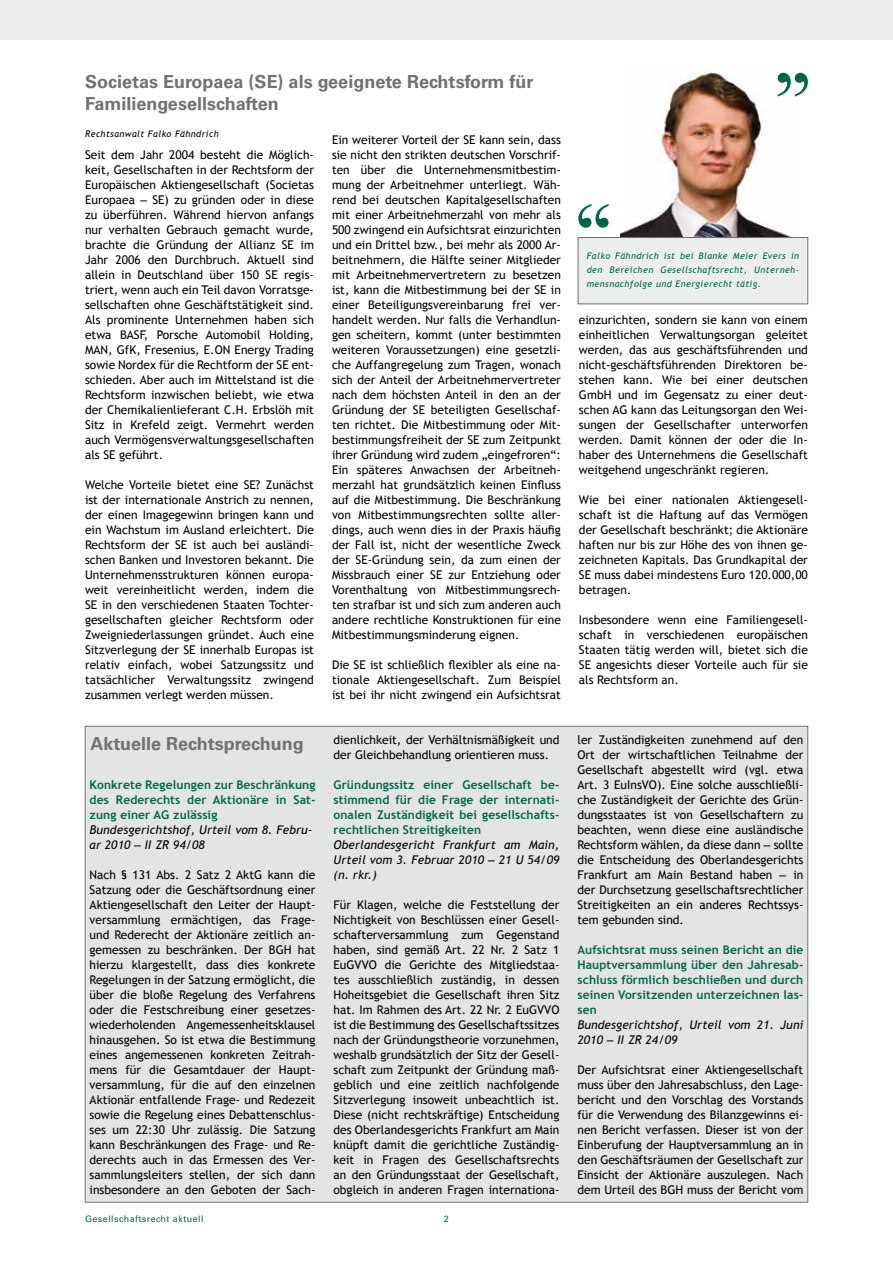
<style>
.page{position:relative;width:893px;height:1263px;background:#fff}
.page>*{position:absolute;margin:0;border:0;box-sizing:border-box;transform-origin:0 0}
.t1{font:90px "Times New Roman";color:#00664a}
.t2{font:700 18px/21.6px "Univers LT";color:#707172}
.t3{font:12px/15px "Trebuchet MS";color:#000;text-align:justify}
.t4{font:700 12px/15px "Trebuchet MS";letter-spacing:.01em;color:#00664a;text-align:justify}
.t5{font:italic 12px/15px "Trebuchet MS";letter-spacing:.01em;color:#000}
.t6{font:italic 9px/13.8px "Trebuchet MS";letter-spacing:.05em;color:#00664a;text-align:justify}
.t7{font:9px "Univers LT";letter-spacing:.05em;color:#00664a}
.t8{font:italic 9px "Trebuchet MS";letter-spacing:.05em;color:#000}
.s1{font-family:"Arial"}
</style>
<div class="page">
<div style="left:0;top:0;width:893px;height:40px;background:#eceded"></div>
<div style="left:85px;top:726px;width:723px;height:476px;background:#e3e4e4"></div>
<img style="left:620px;top:68px;width:177px;height:169px">
<div style="left:578px;top:238px;width:230px;height:66px;background:#eceded"></div>
<div style="left:578px;top:237px;width:230px;height:67px;border:1px solid #707172"></div>
<h2 class="t2" style="left:85px;top:71px;width:450px">Societas Europaea (SE) als geeignete Rechtsform für<br>Familiengesellschaften</h2>
<p class="t8" style="left:85px;top:129px;width:135px">Rechtsanwalt Falko Fähndrich</p>
<p class="t3" style="left:85px;top:147px;width:230px">Seit dem Jahr 2004 besteht die Möglich&shy;keit, Gesellschaften in der Rechtsform der Europäischen Aktiengesellschaft (Societas Europaea <span class="s1">–</span> SE) zu gründen oder in diese zu überführen. Während hiervon anfangs nur verhalten Gebrauch gemacht wurde, brachte die Gründung der Allianz SE im Jahr 2006 den Durchbruch. Aktuell sind allein in Deutschland über 150 SE regis&shy;triert, wenn auch ein Teil davon Vorratsge&shy;sellschaften ohne Geschäftstätigkeit sind.<br>Als prominente Unternehmen haben sich etwa BASF, Porsche Automobil Holding, MAN, GfK, Fresenius, E.ON Energy Trading sowie Nordex für die Rechtform der SE ent&shy;schieden. Aber auch im Mittelstand ist die Rechtsform inzwischen beliebt, wie etwa der Chemikalienlieferant C.H. Erbslöh mit Sitz in Krefeld zeigt. Vermehrt werden auch Vermögensverwaltungsgesellschaften als SE geführt.</p>
<p class="t3" style="left:85px;top:477px;width:230px">Welche Vorteile bietet eine SE? Zunächst ist der internationale Anstrich zu nennen, der einen Imagegewinn bringen kann und ein Wachstum im Ausland erleichtert. Die Rechtsform der SE ist auch bei ausländi&shy;schen Banken und Investoren bekannt. Die Unternehmensstrukturen können europa&shy;weit vereinheitlicht werden, indem die SE in den verschiedenen Staaten Tochter&shy;gesellschaften gleicher Rechtsform oder Zweigniederlassungen gründet. Auch eine Sitzverlegung der SE innerhalb Europas ist relativ einfach, wobei Satzungssitz und tatsächlicher Verwaltungssitz zwingend zusammen verlegt werden müssen.</p>
<h2 class="t2" style="left:90px;top:733px;width:215px">Aktuelle Rechtsprechung</h2>
<p class="t4" style="left:90px;top:777px;width:227px">Konkrete Regelungen zur Beschränkung des Rederechts der Aktionäre in Sat&shy;zung einer AG zulässig</p>
<p class="t5" style="left:90px;top:822px;width:224px">Bundesgerichtshof, Urteil vom 8. Febru&shy;ar 2010 <span class="s1">–</span> II ZR 94/08</p>
<p class="t3" style="left:90px;top:867px;width:227px">Nach § 131 Abs. 2 Satz 2 AktG kann die Satzung oder die Geschäftsordnung einer Aktiengesellschaft den Leiter der Haupt&shy;versammlung ermächtigen, das Frage&shy;und Rederecht der Aktionäre zeitlich an&shy;gemessen zu beschränken. Der BGH hat hierzu klargestellt, dass dies konkrete Regelungen in der Satzung ermöglicht, die über die bloße Regelung des Verfahrens oder die Festschreibung einer gesetzes&shy;wiederholenden Angemessenheitsklausel hinausgehen. So ist etwa die Bestimmung eines angemessenen konkreten Zeitrah&shy;mens für die Gesamtdauer der Haupt&shy;versammlung, für die auf den einzelnen Aktionär entfallende Frage- und Redezeit sowie die Regelung eines Debattenschlus&shy;ses um 22:30 Uhr zulässig. Die Satzung kann Beschränkungen des Frage- und Re&shy;derechts auch in das Ermessen des Ver&shy;sammlungsleiters stellen, der sich dann insbesondere an den Geboten der Sach-</p>
<p class="t3" style="left:332px;top:132px;width:230px">Ein weiterer Vorteil der SE kann sein, dass sie nicht den strikten deutschen Vorschrif&shy;ten über die Unternehmensmitbestim&shy;mung der Arbeitnehmer unterliegt. Wäh&shy;rend bei deutschen Kapitalgesellschaften mit einer Arbeitnehmerzahl von mehr als 500 zwingend ein Aufsichtsrat einzurichten und ein Drittel bzw., bei mehr als 2000 Ar&shy;beitnehmern, die Hälfte seiner Mitglieder mit Arbeitnehmervertretern zu besetzen ist, kann die Mitbestimmung bei der SE in einer Beteiligungsvereinbarung frei ver&shy;handelt werden. Nur falls die Verhandlun&shy;gen scheitern, kommt (unter bestimmten weiteren Voraussetzungen) eine gesetzli&shy;che Auffangregelung zum Tragen, wonach sich der Anteil der Arbeitnehmervertreter nach dem höchsten Anteil in den an der Gründung der SE beteiligten Gesellschaf&shy;ten richtet. Die Mitbestimmung oder Mit&shy;bestimmungsfreiheit der SE zum Zeitpunkt ihrer Gründung wird zudem „eingefroren“:<br>Ein späteres Anwachsen der Arbeitneh&shy;merzahl hat grundsätzlich keinen Einfluss auf die Mitbestimmung. Die Beschränkung von Mitbestimmungsrechten sollte aller&shy;dings, auch wenn dies in der Praxis häufig der Fall ist, nicht der wesentliche Zweck der SE-Gründung sein, da zum einen der Missbrauch einer SE zur Entziehung oder Vorenthaltung von Mitbestimmungsrech&shy;ten strafbar ist und sich zum anderen auch andere rechtliche Konstruktionen für eine Mitbestimmungsminderung eignen.</p>
<p class="t3" style="left:332px;top:657px;width:230px">Die SE ist schließlich flexibler als eine na&shy;tionale Aktiengesellschaft. Zum Beispiel ist bei ihr nicht zwingend ein Aufsichtsrat</p>
<p class="t3" style="left:334px;top:732px;width:227px">dienlichkeit, der Verhältnismäßigkeit und der Gleichbehandlung orientieren muss.</p>
<p class="t4" style="left:334px;top:777px;width:227px">Gründungssitz einer Gesellschaft be&shy;stimmend für die Frage der internati&shy;onalen Zuständigkeit bei gesellschafts&shy;rechtlichen Streitigkeiten</p>
<p class="t5" style="left:334px;top:837px;width:227px;text-align:justify">Oberlandesgericht Frankfurt am Main, Urteil vom 3. Februar 2010 <span class="s1">–</span> 21 U 54/09 (n. rkr.)</p>
<p class="t3" style="left:334px;top:897px;width:227px">Für Klagen, welche die Feststellung der Nichtigkeit von Beschlüssen einer Gesell&shy;schafterversammlung zum Gegenstand haben, sind gemäß Art. 22 Nr. 2 Satz 1<br>EuGVVO die Gerichte des Mitgliedstaa&shy;tes ausschließlich zuständig, in dessen Hoheitsgebiet die Gesellschaft ihren Sitz hat. Im Rahmen des Art. 22 Nr. 2 EuGVVO ist die Bestimmung des Gesellschaftssitzes nach der Gründungstheorie vorzunehmen, weshalb grundsätzlich der Sitz der Gesell&shy;schaft zum Zeitpunkt der Gründung maß&shy;geblich und eine zeitlich nachfolgende Sitzverlegung insoweit unbeachtlich ist.<br>Diese (nicht rechtskräftige) Entscheidung des Oberlandesgerichts Frankfurt am Main knüpft damit die gerichtliche Zuständig&shy;keit in Fragen des Gesellschaftsrechts an den Gründungsstaat der Gesellschaft, obgleich in anderen Fragen internationa-</p>
<p class="t7" style="left:85px;top:1213px;width:120px">Gesellschaftsrecht aktuell</p>
<p class="t7" style="left:444px;top:1213px;width:7px">2</p>
<h1 class="t1" style="left:773px;top:-9px;width:41px">,,</h1>
<h1 class="t1" style="left:613px;top:310px;width:41px;rotate:-180deg">,,</h1>
<p class="t6" style="left:587px;top:249px;width:214px">Falko Fähndrich ist bei Blanke Meier Evers in den Bereichen Gesellschaftsrecht, Unterneh&shy;mensnachfolge und Energierecht tätig.</p>
<p class="t3" style="left:579px;top:312px;width:230px">einzurichten, sondern sie kann von einem einheitlichen Verwaltungsorgan geleitet werden, das aus geschäftsführenden und nicht-geschäftsführenden Direktoren be&shy;stehen kann. Wie bei einer deutschen GmbH und im Gegensatz zu einer deut&shy;schen AG kann das Leitungsorgan den Wei&shy;sungen der Gesellschafter unterworfen werden. Damit können der oder die In&shy;haber des Unternehmens die Gesellschaft weitgehend ungeschränkt regieren.</p>
<p class="t3" style="left:579px;top:492px;width:230px">Wie bei einer nationalen Aktiengesell&shy;schaft ist die Haftung auf das Vermögen der Gesellschaft beschränkt; die Aktionäre haften nur bis zur Höhe des von ihnen ge&shy;zeichneten Kapitals. Das Grundkapital der SE muss dabei mindestens Euro 120.000,00 betragen.</p>
<p class="t3" style="left:579px;top:612px;width:230px">Insbesondere wenn eine Familiengesell&shy;schaft in verschiedenen europäischen Staaten tätig werden will, bietet sich die SE angesichts dieser Vorteile auch für sie als Rechtsform an.</p>
<p class="t3" style="left:577px;top:732px;width:227px">ler Zuständigkeiten zunehmend auf den Ort der wirtschaftlichen Teilnahme der Gesellschaft abgestellt wird (vgl. etwa Art. 3 EuInsVO). Eine solche ausschließli&shy;che Zuständigkeit der Gerichte des Grün&shy;dungsstaates ist von Gesellschaftern zu beachten, wenn diese eine ausländische Rechtsform wählen, da diese dann <span class="s1">–</span> sollte die Entscheidung des Oberlandesgerichts Frankfurt am Main Bestand haben <span class="s1">–</span> in der Durchsetzung gesellschaftsrechtlicher Streitigkeiten an ein anderes Rechtssys&shy;tem gebunden sind.</p>
<p class="t4" style="left:577px;top:942px;width:227px">Aufsichtsrat muss seinen Bericht an die Hauptversammlung über den Jahresab&shy;schluss förmlich beschließen und durch seinen Vorsitzenden unterzeichnen las&shy;sen</p>
<p class="t5" style="left:577px;top:1017px;width:227px">Bundesgerichtshof, Urteil vom 21. Juni<br>2010 <span class="s1">–</span> II ZR 24/09</p>
<p class="t3" style="left:577px;top:1062px;width:227px">Der Aufsichtsrat einer Aktiengesellschaft muss über den Jahresabschluss, den Lage&shy;bericht und den Vorschlag des Vorstands für die Verwendung des Bilanzgewinns ei&shy;nen Bericht verfassen. Dieser ist von der Einberufung der Hauptversammlung an in den Geschäftsräumen der Gesellschaft zur Einsicht der Aktionäre auszulegen. Nach dem Urteil des BGH muss der Bericht vom</p>
</div>
